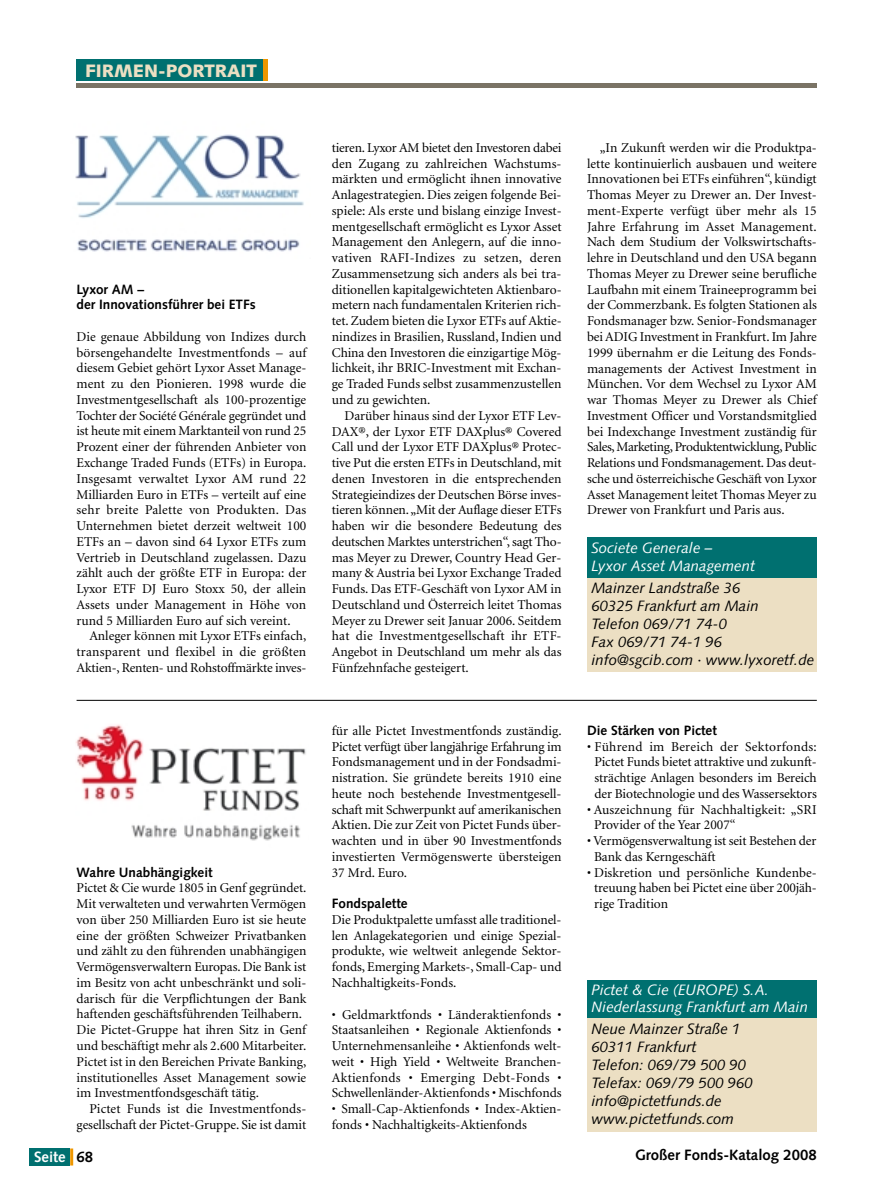
<style>
.page{position:relative;width:893px;height:1190px;background:#fff}
.page>*{position:absolute;margin:0;border:0;box-sizing:border-box;transform-origin:0 0}
.t1{font:900 18px "Syntax";color:#ecdfc3}
.t2{font:italic 15px/18px "Syntax";color:#000}
.t3{font:italic 15px/18px "Syntax";color:#fff}
.t4{font:700 15px "Syntax";color:#000}
.t5{font:700 15px "Syntax";color:#fff}
.t6{font:13.5px/15.8px "Minion";color:#000;text-align:justify}
.t7{font:700 13.5px/15.8px "Syntax";color:#000}
.s1{color:#000}
</style>
<div class="page">
<hr style="left:70px;top:1148px;width:3px;height:17px;background:#ee9700">
<div style="left:30px;top:1148px;width:40px;height:17px;background:#007070"></div>
<hr style="left:77px;top:83px;width:739px;height:4px;background:#7a7365">
<div style="left:77px;top:60px;width:187px;height:21px;background:#007070"></div>
<hr style="left:264px;top:60px;width:4px;height:21px;background:#ee9700">
<div style="left:587px;top:537px;width:229px;height:135px;background:#ecdfc3"></div>
<div style="left:587px;top:537px;width:229px;height:40px;background:#007070"></div>
<img style="left:75px;top:134px;width:229px;height:118px">
<div style="left:587px;top:979px;width:229px;height:152px;background:#ecdfc3"></div>
<div style="left:587px;top:979px;width:229px;height:38px;background:#007070"></div>
<img style="left:76px;top:724px;width:230px;height:117px">
<hr style="left:77px;top:700px;width:739px;height:1px;background:#000">
<h1 class="t1" style="left:85px;top:63px;width:173px">FIRMEN-PORTRAIT</h1>
<p class="t7" style="left:77px;top:282px;width:181px">Lyxor AM –<br>der Innovationsführer bei ETFs</p>
<p class="t6" style="left:77px;top:330px;width:231px">Die genaue Abbildung von Indizes durch börsengehandelte Investmentfonds – auf diesem Gebiet gehört Lyxor Asset Manage&shy;ment zu den Pionieren. 1998 wurde die Investmentgesellschaft als 100-prozentige Tochter der Société Générale gegründet und ist heute mit einem Marktanteil von rund 25<br>Prozent einer der führenden Anbieter von Exchange Traded Funds (ETFs) in Europa.<br>Insgesamt verwaltet Lyxor AM rund 22<br>Milliarden Euro in ETFs – verteilt auf eine sehr breite Palette von Produkten. Das Unternehmen bietet derzeit weltweit 100<br>ETFs an – davon sind 64 Lyxor ETFs zum Vertrieb in Deutschland zugelassen. Dazu zählt auch der größte ETF in Europa: der Lyxor ETF DJ Euro Stoxx 50, der allein Assets under Management in Höhe von rund 5 Milliarden Euro auf sich vereint.</p>
<p class="t6" style="left:77px;top:629px;width:231px;text-indent:13px">Anleger können mit Lyxor ETFs einfach, transparent und flexibel in die größten Aktien-, Renten- und Rohstoffmärkte inves-</p>
<p class="t7" style="left:77px;top:865px;width:138px">Wahre Unabhängigkeit</p>
<p class="t6" style="left:77px;top:881px;width:231px;text-align:left">Pictet &amp; Cie wurde 1805 in Genf gegründet.<br>Mit verwalteten und verwahrten Vermögen von über 250 Milliarden Euro ist sie heute eine der größten Schweizer Privatbanken und zählt zu den führenden unabhängigen Vermögensverwaltern Europas. Die Bank ist im Besitz von acht unbeschränkt und soli&shy;darisch für die Verpflichtungen der Bank haftenden geschäftsführenden Teilhabern.<br>Die Pictet-Gruppe hat ihren Sitz in Genf und beschäftigt mehr als 2.600 Mitarbeiter.<br>Pictet ist in den Bereichen Private Banking, institutionelles Asset Management sowie im Investmentfondsgeschäft tätig.</p>
<p class="t6" style="left:77px;top:1102px;width:231px;text-align:right">Pictet Funds ist die Investmentfonds&shy;gesellschaft der Pictet-Gruppe. Sie ist damit</p>
<p class="t6" style="left:332px;top:141px;width:231px">tieren. Lyxor AM bietet den Investoren dabei den Zugang zu zahlreichen Wachstums&shy;märkten und ermöglicht ihnen innovative Anlagestrategien. Dies zeigen folgende Bei&shy;spiele: Als erste und bislang einzige Invest&shy;mentgesellschaft ermöglicht es Lyxor Asset Management den Anlegern, auf die inno&shy;vativen RAFI-Indizes zu setzen, deren Zusammensetzung sich anders als bei tra&shy;ditionellen kapitalgewichteten Aktienbaro&shy;metern nach fundamentalen Kriterien rich&shy;tet. Zudem bieten die Lyxor ETFs auf Aktie&shy;nindizes in Brasilien, Russland, Indien und China den Investoren die einzigartige Mög&shy;lichkeit, ihr BRIC-Investment mit Exchan&shy;ge Traded Funds selbst zusammenzustellen und zu gewichten.</p>
<p class="t6" style="left:332px;top:409px;width:231px;text-indent:13px">Darüber hinaus sind der Lyxor ETF Lev-DAX®, der Lyxor ETF DAXplus® Covered Call und der Lyxor ETF DAXplus® Protec&shy;tive Put die ersten ETFs in Deutschland, mit denen Investoren in die entsprechenden Strategieindizes der Deutschen Börse inves&shy;tieren können.„Mit der Auflage dieser ETFs haben wir die besondere Bedeutung des deutschen Marktes unterstrichen“, sagt Tho&shy;mas Meyer zu Drewer, Country Head Ger&shy;many &amp; Austria bei Lyxor Exchange Traded Funds. Das ETF-Geschäft von Lyxor AM in Deutschland und Österreich leitet Thomas Meyer zu Drewer seit Januar 2006. Seitdem hat die Investmentgesellschaft ihr ETF-Angebot in Deutschland um mehr als das Fünfzehnfache gesteigert.</p>
<p class="t6" style="left:332px;top:724px;width:231px">für alle Pictet Investmentfonds zuständig.<br>Pictet verfügt über langjährige Erfahrung im Fondsmanagement und in der Fondsadmi&shy;nistration. Sie gründete bereits 1910 eine heute noch bestehende Investmentgesell&shy;schaft mit Schwerpunkt auf amerikanischen Aktien. Die zur Zeit von Pictet Funds über&shy;wachten und in über 90 Investmentfonds investierten Vermögenswerte übersteigen 37 Mrd. Euro.</p>
<p class="t7" style="left:332px;top:897px;width:77px">Fondspalette</p>
<p class="t6" style="left:332px;top:913px;width:231px">Die Produktpalette umfasst alle traditionel&shy;len Anlagekategorien und einige Spezial&shy;produkte, wie weltweit anlegende Sektor&shy;fonds, Emerging Markets-, Small-Cap- und Nachhaltigkeits-Fonds.</p>
<p class="t6" style="left:332px;top:1007px;width:231px">• Geldmarktfonds • Länderaktienfonds • Staatsanleihen • Regionale Aktienfonds • Unternehmensanleihe • Aktienfonds welt&shy;weit • High Yield • Weltweite Branchen-Aktienfonds • Emerging Debt-Fonds • Schwellenländer-Aktienfonds • Mischfonds</p>
<p class="t6" style="left:332px;top:1102px;width:231px">• Small-Cap-Aktienfonds • Index-Aktien&shy;fonds • Nachhaltigkeits-Aktienfonds</p>
<p class="t6" style="left:587px;top:141px;width:231px;text-indent:13px">„In Zukunft werden wir die Produktpa&shy;lette kontinuierlich ausbauen und weitere Innovationen bei ETFs einführen“, kündigt Thomas Meyer zu Drewer an. Der Invest&shy;ment-Experte verfügt über mehr als 15<br>Jahre Erfahrung im Asset Management.<br>Nach dem Studium der Volkswirtschafts&shy;lehre in Deutschland und den USA begann Thomas Meyer zu Drewer seine berufliche Laufbahn mit einem Traineeprogramm bei der Commerzbank. Es folgten Stationen als Fondsmanager bzw. Senior-Fondsmanager bei ADIG Investment in Frankfurt. Im Jahre 1999 übernahm er die Leitung des Fonds&shy;managements der Activest Investment in München. Vor dem Wechsel zu Lyxor AM war Thomas Meyer zu Drewer als Chief Investment Officer und Vorstandsmitglied bei Indexchange Investment zuständig für Sales, Marketing, Produktentwicklung, Public Relations und Fondsmanagement. Das deut&shy;sche und österreichische Geschäft von Lyxor Asset Management leitet Thomas Meyer zu Drewer von Frankfurt und Paris aus.</p>
<p class="t3" style="left:591px;top:540px;width:165px">Societe Generale –<br>Lyxor Asset Management</p>
<p class="t2" style="left:591px;top:580px;width:224px">Mainzer Landstraße 36<br>60325 Frankfurt am Main<br>Telefon 069/71 74-0<br>Fax 069/71 74-1 96 info@sgcib.com · www.lyxoretf.de</p>
<p class="t7" style="left:587px;top:723px;width:131px">Die Stärken von Pictet</p>
<p class="t6" style="left:587px;top:739px;width:231px;text-align:center">• Führend im Bereich der Sektorfonds:<br>Pictet Funds bietet attraktive und zukunft&shy;strächtige Anlagen besonders im Bereich der Biotechnologie und des Wassersektors</p>
<p class="t6" style="left:594px;top:802px;width:224px;text-indent:-7px">• Auszeichnung für Nachhaltigkeit: „SRI<br>Provider of the Year 2007“</p>
<p class="t6" style="left:594px;top:834px;width:224px;text-indent:-7px">• Vermögensverwaltung ist seit Bestehen der<br>Bank das Kerngeschäft</p>
<p class="t6" style="left:594px;top:865px;width:224px;text-indent:-7px">• Diskretion und persönliche Kundenbe&shy;treuung haben bei Pictet eine über 200jäh&shy;rige Tradition</p>
<p class="t3" style="left:591px;top:983px;width:218px;line-height:16.5px">Pictet &amp; Cie (EUROPE) S.A.<br>Niederlassung Frankfurt am Main</p>
<p class="t2" style="left:591px;top:1021px;width:163px">Neue Mainzer Straße 1<br>60311 Frankfurt<br>Telefon: 069/79 500 90<br>Telefax: 069/79 500 960 info@pictetfunds.de www.pictetfunds.com</p>
<p class="t5" style="left:34px;top:1150px;width:61px">Seite <span class="s1">68</span></p>
<p class="t4" style="left:635px;top:1148px;width:183px">Großer Fonds-Katalog 2008</p>
</div>
